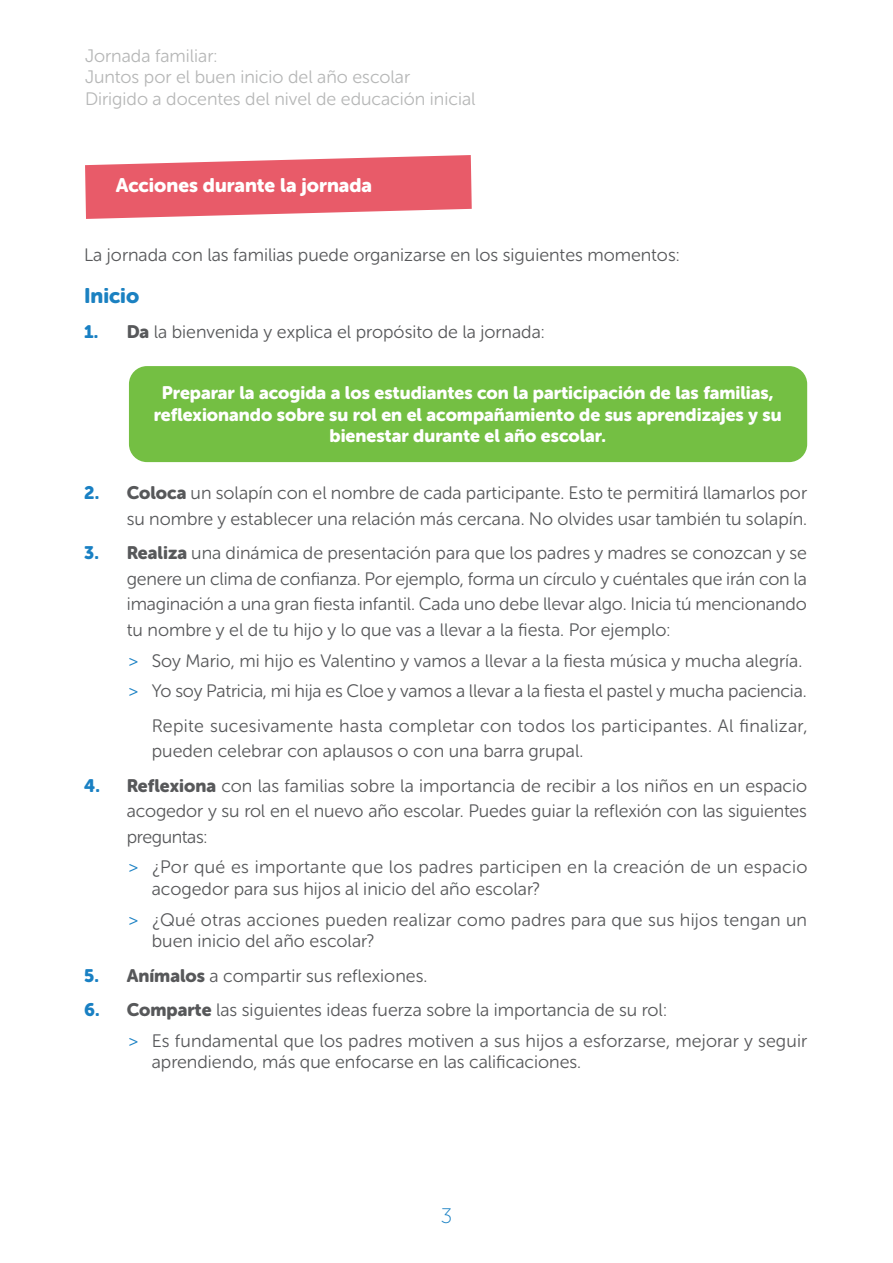
<style>
.page{position:relative;width:893px;height:1263px;background:#fff}
.page>*{position:absolute;margin:0;border:0;box-sizing:border-box;transform-origin:0 0}
.t1{font:21px "Museo Sans Rounded 900";color:#1b81c1}
.t2{font:21px "Museo Sans Rounded 100";color:#1980c3}
.t3{font:19.5px "Museo Sans Rounded 900";color:#fff}
.t4{font:18px/25.5px "Museo Sans Rounded 300";color:#57585a}
.t5{font:18px/21.6px "Museo Sans Rounded 900";color:#fff;text-align:center}
.t6{font:18px/21.6px "Museo Sans Rounded 300";color:#b6b7b7}
.s1{font-family:"Museo Sans Rounded 900";color:#1980c3}
.s2{font-family:"Museo Sans Rounded 900"}
.s3{color:#1980c3}
</style>
<div class="page">
<svg style="left:85px;top:155px;width:387px;height:64px;background:#eb7581"></svg>
<div style="left:129px;top:366px;width:678px;height:96px;background:#74bf43;border-radius:18px"></div>
<p class="t6" style="left:85px;top:45px;width:392px">Jornada familiar:<br>Juntos por el buen inicio del año escolar<br>Dirigido a docentes del nivel de educación inicial</p>
<p class="t3" style="left:116px;top:174px;width:257px">Acciones durante la jornada</p>
<p class="t4" style="left:84px;top:242px;width:597px">La jornada con las familias puede organizarse en los siguientes momentos:</p>
<p class="t1" style="left:84px;top:284px;width:56px">Inicio</p>
<p class="t4" style="left:84px;top:319px;width:462px"><span class="s1">1.</span> <span class="s2">Da</span> la bienvenida y explica el propósito de la jornada:</p>
<p class="t5" style="left:154px;top:382px;width:629px">Preparar la acogida a los estudiantes con la participación de las familias, reflexionando sobre su rol en el acompañamiento de sus aprendizajes y su bienestar durante el año escolar.</p>
<p class="t4" style="left:84px;top:481px;width:724px;text-align:right"><span class="s1">2.</span> <span class="s2">Coloca</span> un solapín con el nombre de cada participante. Esto te permitirá llamarlos por su nombre y establecer una relación más cercana. No olvides usar también tu solapín.</p>
<p class="t4" style="left:127px;top:541px;width:682px;text-align:justify;text-indent:-43px"><span class="s1">3.</span> <span class="s2">Realiza</span> una dinámica de presentación para que los padres y madres se conozcan y se genere un clima de confianza. Por ejemplo, forma un círculo y cuéntales que irán con la imaginación a una gran fiesta infantil. Cada uno debe llevar algo. Inicia tú mencionando tu nombre y el de tu hijo y lo que vas a llevar a la fiesta. Por ejemplo:</p>
<p class="t4" style="left:128px;top:645px;width:680px;line-height:30.6px"><span class="s3">&gt;</span> Soy Mario, mi hijo es Valentino y vamos a llevar a la fiesta música y mucha alegría. <span class="s3">&gt;</span> Yo soy Patricia, mi hija es Cloe y vamos a llevar a la fiesta el pastel y mucha paciencia.</p>
<p class="t4" style="left:152px;top:713px;width:657px">Repite sucesivamente hasta completar con todos los participantes. Al finalizar, pueden celebrar con aplausos o con una barra grupal.</p>
<p class="t4" style="left:127px;top:773px;width:682px;text-align:justify;text-indent:-43px"><span class="s1">4.</span> <span class="s2">Reflexiona</span> con las familias sobre la importancia de recibir a los niños en un espacio acogedor y su rol en el nuevo año escolar. Puedes guiar la reflexión con las siguientes preguntas:</p>
<p class="t4" style="left:152px;top:856px;width:657px;line-height:21.6px;text-indent:-24px"><span class="s3">&gt;</span> ¿Por qué es importante que los padres participen en la creación de un espacio acogedor para sus hijos al inicio del año escolar?</p>
<p class="t4" style="left:152px;top:909px;width:657px;line-height:21.6px;text-indent:-24px"><span class="s3">&gt;</span> ¿Qué otras acciones pueden realizar como padres para que sus hijos tengan un buen inicio del año escolar?</p>
<p class="t4" style="left:84px;top:963px;width:345px"><span class="s1">5.</span> <span class="s2">Anímalos</span> a compartir sus reflexiones.</p>
<p class="t4" style="left:128px;top:995px;width:681px;line-height:30.6px;text-indent:-43px"><span class="s1">6.</span> <span class="s2">Comparte</span> las siguientes ideas fuerza sobre la importancia de su rol:<br><span class="s3">&gt;</span> Es fundamental que los padres motiven a sus hijos a esforzarse, mejorar y seguir</p>
<p class="t4" style="left:152px;top:1049px;width:431px">aprendiendo, más que enfocarse en las calificaciones.</p>
<p class="t2" style="left:441px;top:1205px;width:13px">3</p>
</div>
